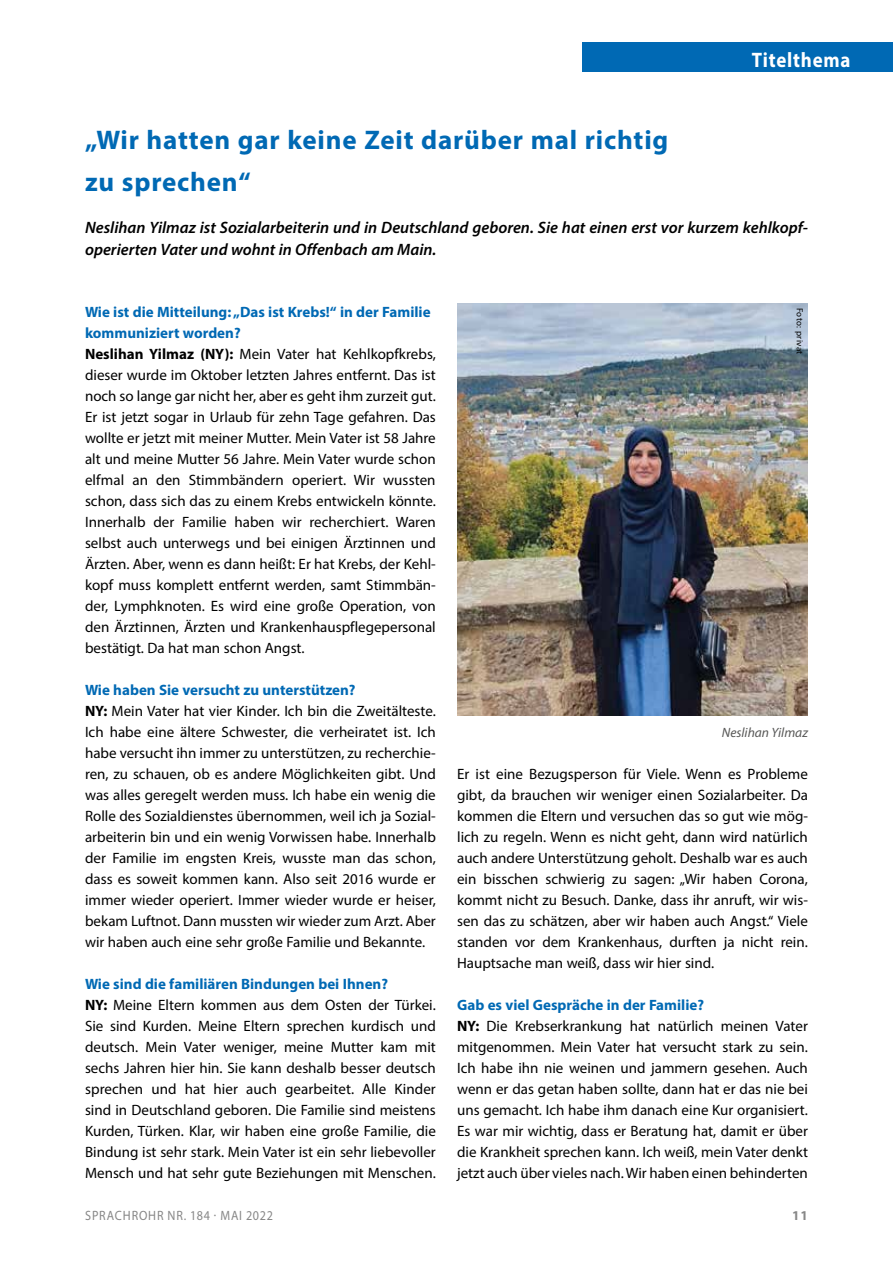
<style>
.page{position:relative;width:893px;height:1263px;background:#fff}
.page>*{position:absolute;margin:0;border:0;box-sizing:border-box;transform-origin:0 0}
.t1{font:700 27px/42px "Myriad Pro";letter-spacing:.03em;color:#0069b4}
.t2{font:700 21px "Myriad Pro";letter-spacing:.04em;color:#fff;scale:.9 1}
.t3{font:italic 600 16.5px/22.5px "Myriad Pro";color:#000}
.t4{font:15px/21px "Myriad Pro";color:#000}
.t5{font:13.5px "Myriad Pro";letter-spacing:.07em;color:#878787;scale:.9 1}
.t6{font:italic 13.5px "Myriad Pro";color:#575756}
.t7{font:700 13.5px "Myriad Pro";color:#878787}
.t8{font:9px "Myriad Pro";letter-spacing:.04em;color:#000}
.s1{font-weight:700;color:#0069b4}
.s2{font-weight:700}
</style>
<div class="page">
<div style="left:583px;top:43px;width:310px;height:29px;background:#0069b4"></div>
<img style="left:457px;top:304px;width:351px;height:412px">
<h2 class="t2" style="left:752px;top:46px;width:111px">Titelthema</h2>
<h1 class="t1" style="left:85px;top:118px;width:585px">„Wir hatten gar keine Zeit darüber mal richtig zu sprechen“</h1>
<p class="t3" style="left:85px;top:215px;width:724px">Neslihan Yilmaz ist Sozialarbeiterin und in Deutschland geboren. Sie hat einen erst vor kurzem kehlkopf&shy;operierten Vater und wohnt in Offenbach am Main.</p>
<p class="t4" style="left:85px;top:301px;width:352px"><span class="s1">Wie ist die Mitteilung: „Das ist Krebs!“ in der Familie kommuniziert worden?<br></span><span class="s2">Neslihan Yilmaz (NY):</span> Mein Vater hat Kehlkopfkrebs, dieser wurde im Oktober letzten Jahres entfernt. Das ist noch so lange gar nicht her, aber es geht ihm zurzeit gut.<br>Er ist jetzt sogar in Urlaub für zehn Tage gefahren. Das wollte er jetzt mit meiner Mutter. Mein Vater ist 58 Jahre alt und meine Mutter 56 Jahre. Mein Vater wurde schon elfmal an den Stimmbändern operiert. Wir wussten schon, dass sich das zu einem Krebs entwickeln könnte.<br>Innerhalb der Familie haben wir recherchiert. Waren selbst auch unterwegs und bei einigen Ärztinnen und Ärzten. Aber, wenn es dann heißt: Er hat Krebs, der Kehl&shy;kopf muss komplett entfernt werden, samt Stimmbän&shy;der, Lymphknoten. Es wird eine große Operation, von den Ärztinnen, Ärzten und Krankenhauspflegepersonal bestätigt. Da hat man schon Angst.</p>
<p class="t4" style="left:85px;top:679px;width:352px"><span class="s1">Wie haben Sie versucht zu unterstützen?<br></span><span class="s2">NY:</span> Mein Vater hat vier Kinder. Ich bin die Zweitälteste.<br>Ich habe eine ältere Schwester, die verheiratet ist. Ich habe versucht ihn immer zu unterstützen, zu recherchie&shy;ren, zu schauen, ob es andere Möglichkeiten gibt. Und was alles geregelt werden muss. Ich habe ein wenig die Rolle des Sozialdienstes übernommen, weil ich ja Sozial&shy;arbeiterin bin und ein wenig Vorwissen habe. Innerhalb der Familie im engsten Kreis, wusste man das schon, dass es soweit kommen kann. Also seit 2016 wurde er immer wieder operiert. Immer wieder wurde er heiser, bekam Luftnot. Dann mussten wir wieder zum Arzt. Aber wir haben auch eine sehr große Familie und Bekannte.</p>
<p class="t4" style="left:85px;top:973px;width:352px"><span class="s1">Wie sind die familiären Bindungen bei Ihnen?<br></span><span class="s2">NY:</span> Meine Eltern kommen aus dem Osten der Türkei.<br>Sie sind Kurden. Meine Eltern sprechen kurdisch und deutsch. Mein Vater weniger, meine Mutter kam mit sechs Jahren hier hin. Sie kann deshalb besser deutsch sprechen und hat hier auch gearbeitet. Alle Kinder sind in Deutschland geboren. Die Familie sind meistens Kurden, Türken. Klar, wir haben eine große Familie, die Bindung ist sehr stark. Mein Vater ist ein sehr liebevoller Mensch und hat sehr gute Beziehungen mit Menschen.</p>
<p class="t8" style="left:805px;top:308px;width:48px;rotate:90deg">Foto: privat</p>
<p class="t6" style="left:722px;top:724px;width:88px">Neslihan Yilmaz</p>
<p class="t4" style="left:457px;top:763px;width:352px;text-align:justify">Er ist eine Bezugsperson für Viele. Wenn es Probleme gibt, da brauchen wir weniger einen Sozialarbeiter. Da kommen die Eltern und versuchen das so gut wie mög&shy;lich zu regeln. Wenn es nicht geht, dann wird natürlich auch andere Unterstützung geholt. Deshalb war es auch ein bisschen schwierig zu sagen: „Wir haben Corona, kommt nicht zu Besuch. Danke, dass ihr anruft, wir wis&shy;sen das zu schätzen, aber wir haben auch Angst.“ Viele standen vor dem Krankenhaus, durften ja nicht rein.<br>Hauptsache man weiß, dass wir hier sind.</p>
<p class="t4" style="left:457px;top:994px;width:352px"><span class="s1">Gab es viel Gespräche in der Familie?<br></span><span class="s2">NY:</span> Die Krebserkrankung hat natürlich meinen Vater mitgenommen. Mein Vater hat versucht stark zu sein.<br>Ich habe ihn nie weinen und jammern gesehen. Auch wenn er das getan haben sollte, dann hat er das nie bei uns gemacht. Ich habe ihm danach eine Kur organisiert.<br>Es war mir wichtig, dass er Beratung hat, damit er über die Krankheit sprechen kann. Ich weiß, mein Vater denkt jetzt auch über vieles nach. Wir haben einen behinderten</p>
<p class="t5" style="left:85px;top:1207px;width:210px">SPRACHROHR NR. 184 · MAI 2022</p>
<p class="t7" style="left:792px;top:1206px;width:17px">11</p>
</div>
